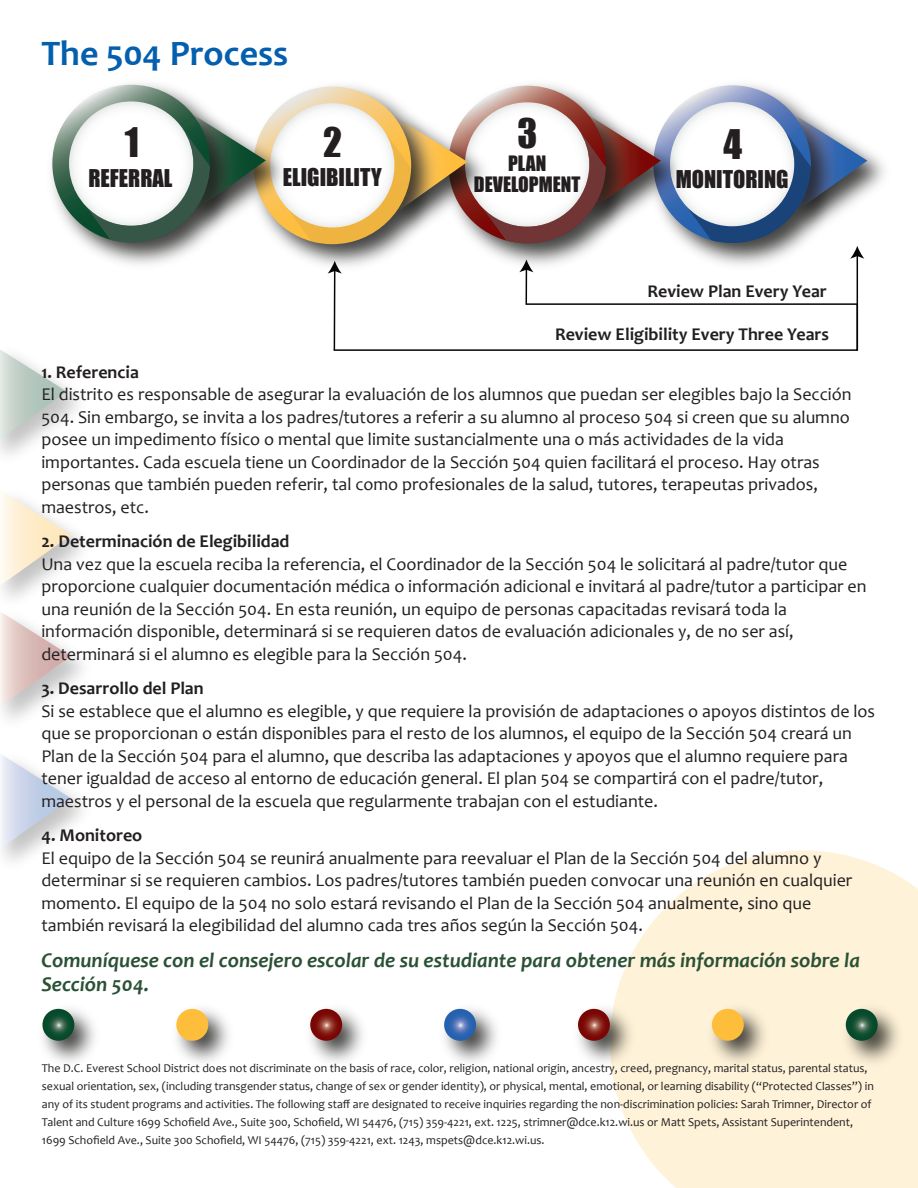
<style>
.page{position:relative;width:918px;height:1188px;background:#fff}
.page>*{position:absolute;margin:0;border:0;box-sizing:border-box;transform-origin:0 0}
.t1{font:37.5px "Impact";color:#231f20}
.t2{font:700 36px "Candara";color:#045fae}
.t3{font:22.5px "Impact";color:#231f20}
.t4{font:italic 700 21px/24px "Candara";color:#2a5135}
.t5{font:19.5px/21px "Impact";color:#231f20;text-align:center}
.t6{font:18px/22.5px "Candara";color:#231f20}
.t7{font:700 18px "Candara";color:#231f20}
.t8{font:12px/18px "Candara";color:#231f20}
</style>
<div class="page">
<svg style="left:0;top:349px;width:67px;height:95px"></svg>
<svg style="left:0;top:490px;width:71px;height:97px"></svg>
<svg style="left:0;top:611px;width:71px;height:97px"></svg>
<svg style="left:0;top:754px;width:71px;height:96px"></svg>
<svg style="left:612px;top:850px;width:306px;height:338px;background:#fef3dd"></svg>
<img style="left:42px;top:997px;width:869px;height:77px">
<svg style="left:42px;top:1009px;width:32px;height:32px"></svg>
<div style="left:176px;top:1009px;width:32px;height:32px;background:#febd3b;border-radius:16px"></div>
<svg style="left:310px;top:1009px;width:32px;height:32px"></svg>
<svg style="left:444px;top:1009px;width:32px;height:32px"></svg>
<svg style="left:578px;top:1009px;width:32px;height:32px"></svg>
<div style="left:712px;top:1009px;width:32px;height:32px;background:#febd3b;border-radius:16px"></div>
<svg style="left:846px;top:1009px;width:32px;height:32px"></svg>
<svg style="left:333px;top:274px;width:526px;height:77px"></svg>
<img style="left:444px;top:84px;width:195px;height:193px">
<img style="left:333px;top:274px;width:111px;height:3px">
<svg style="left:52px;top:85px;width:815px;height:189px"></svg>
<h2 class="t2" style="left:41px;top:31px;width:248px">The 504 Process</h2>
<h1 class="t1" style="left:125px;top:113px;width:16px">1</h1>
<p class="t3" style="left:88px;top:161px;width:86px">REFERRAL</p>
<h1 class="t1" style="left:323px;top:113px;width:20px">2</h1>
<p class="t3" style="left:283px;top:159px;width:100px">ELIGIBILITY</p>
<h1 class="t1" style="left:517px;top:105px;width:21px">3</h1>
<p class="t5" style="left:474px;top:152px;width:108px">PLAN<br>DEVELOPMENT</p>
<h1 class="t1" style="left:723px;top:115px;width:20px">4</h1>
<p class="t3" style="left:676px;top:162px;width:114px">MONITORING</p>
<p class="t7" style="left:648px;top:280px;width:181px">Review Plan Every Year</p>
<p class="t7" style="left:555px;top:323px;width:276px">Review Eligibility Every Three Years</p>
<p class="t7" style="left:41px;top:361px;width:99px">1. Referencia</p>
<p class="t6" style="left:41px;top:383px;width:812px">El distrito es responsable de asegurar la evaluación de los alumnos que puedan ser elegibles bajo la Sección 504. Sin embargo, se invita a los padres/tutores a referir a su alumno al proceso 504 si creen que su alumno posee un impedimento físico o mental que limite sustancialmente una o más actividades de la vida importantes. Cada escuela tiene un Coordinador de la Sección 504 quien facilitará el proceso. Hay otras personas que también pueden referir, tal como profesionales de la salud, tutores, terapeutas privados, maestros, etc.</p>
<p class="t7" style="left:41px;top:531px;width:250px">2. Determinación de Elegibilidad</p>
<p class="t6" style="left:41px;top:553px;width:827px">Una vez que la escuela reciba la referencia, el Coordinador de la Sección 504 le solicitará al padre/tutor que proporcione cualquier documentación médica o información adicional e invitará al padre/tutor a participar en una reunión de la Sección 504. En esta reunión, un equipo de personas capacitadas revisará toda la información disponible, determinará si se requieren datos de evaluación adicionales y, de no ser así, determinará si el alumno es elegible para la Sección 504.</p>
<p class="t7" style="left:41px;top:678px;width:164px">3. Desarrollo del Plan</p>
<p class="t6" style="left:41px;top:700px;width:835px">Si se establece que el alumno es elegible, y que requiere la provisión de adaptaciones o apoyos distintos de los que se proporcionan o están disponibles para el resto de los alumnos, el equipo de la Sección 504 creará un Plan de la Sección 504 para el alumno, que describa las adaptaciones y apoyos que el alumno requiere para tener igualdad de acceso al entorno de educación general. El plan 504 se compartirá con el padre/tutor, maestros y el personal de la escuela que regularmente trabajan con el estudiante.</p>
<p class="t7" style="left:41px;top:825px;width:102px">4. Monitoreo</p>
<p class="t6" style="left:41px;top:847px;width:812px">El equipo de la Sección 504 se reunirá anualmente para reevaluar el Plan de la Sección 504 del alumno y determinar si se requieren cambios. Los padres/tutores también pueden convocar una reunión en cualquier momento. El equipo de la 504 no solo estará revisando el Plan de la Sección 504 anualmente, sino que también revisará la elegibilidad del alumno cada tres años según la Sección 504.</p>
<p class="t4" style="left:41px;top:948px;width:820px">Comuníquese con el consejero escolar de su estudiante para obtener más información sobre la<br>Sección 504.</p>
<p class="t8" style="left:42px;top:1059px;width:834px">The D.C. Everest School District does not discriminate on the basis of race, color, religion, national origin, ancestry, creed, pregnancy, marital status, parental status, sexual orientation, sex, (including transgender status, change of sex or gender identity), or physical, mental, emotional, or learning disability (“Protected Classes”) in any of its student programs and activities. The following staff are designated to receive inquiries regarding the non-discrimination policies: Sarah Trimner, Director of Talent and Culture 1699 Schofield Ave., Suite 300, Schofield, WI 54476, (715) 359-4221, ext. 1225, strimner@dce.k12.wi.us or Matt Spets, Assistant Superintendent, 1699 Schofield Ave., Suite 300 Schofield, WI 54476, (715) 359-4221, ext. 1243, mspets@dce.k12.wi.us.</p>
</div>
